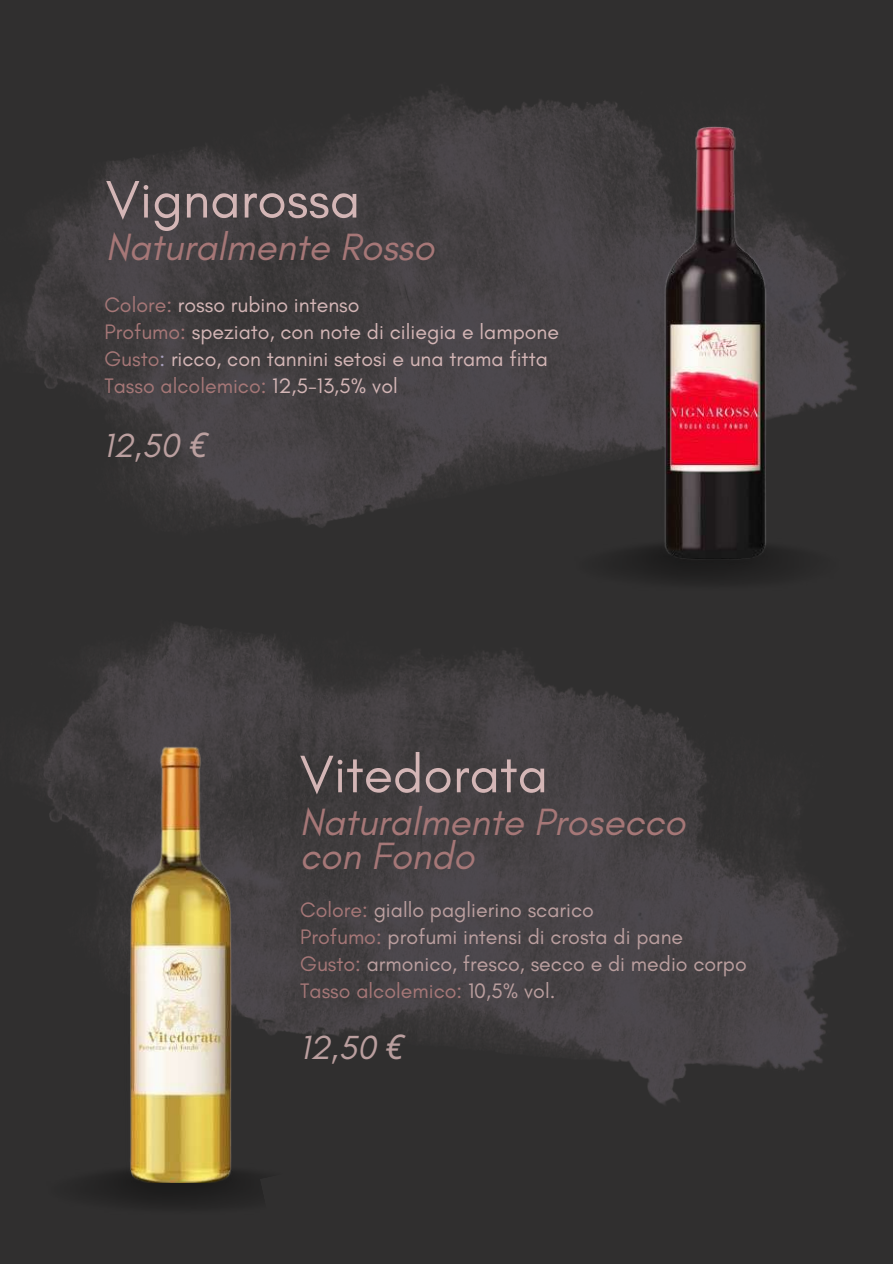
<style>
.page{position:relative;width:893px;height:1264px;background:#fff}
.page>*{position:absolute;margin:0;border:0;box-sizing:border-box;transform-origin:0 0}
.t1{font:53.7px "Glacial Indifference";color:#d4b6b6}
.t2{font:italic 38.7px/33.8px "Glacial Indifference";color:#a67777}
.t3{font:italic 34.05px "Glacial Indifference";color:#bb9f9f}
.t4{font:21.3px/27px "Glacial Indifference";color:#d4b6b6}
.t5{font:21.3px/27px "Glacial Indifference";color:#bb9f9f}
.s1{color:#a67777}
.s2{color:#a89fbb}
.s3{font-family:"Noto Sans"}
</style>
<div class="page">
<div style="left:0;top:0;width:892px;height:1263px;background:#302f2f"></div>
<div style="left:97px;top:1174px;width:158px;height:31px;background:#232222"></div>
<img style="left:35px;top:653px;width:804px;height:451px">
<img style="left:112px;top:738px;width:134px;height:444px">
<img style="left:15px;top:91px;width:842px;height:562px">
<img style="left:652px;top:120px;width:130px;height:445px">
<h1 class="t1" style="left:106px;top:166px;width:256px">Vignarossa</h1>
<h2 class="t2" style="left:106px;top:230px;width:330px">Naturalmente Rosso</h2>
<p class="t4" style="left:104px;top:291px;width:456px"><span class="s1">Colore:</span> rosso rubino intenso<br><span class="s1">Profumo:</span> speziato, con note di ciliegia e lampone <span class="s1">Gusto</span><span class="s2">:</span> ricco, con tannini setosi e una trama fitta <span class="s1">Tasso alcolemico:</span> 12,5-13,5% vol</p>
<h3 class="t3" style="left:103px;top:425px;width:106px">12,50 <span class="s3">€</span></h3>
<h1 class="t1" style="left:300px;top:741px;width:250px">Vitedorata</h1>
<h2 class="t2" style="left:300px;top:804px;width:387px">Naturalmente Prosecco con Fondo</h2>
<p class="t5" style="left:300px;top:896px;width:448px"><span class="s1">Colore:</span> giallo paglierino scarico<br><span class="s1">Profumo:</span> profumi intensi di crosta di pane <span class="s1">Gusto:</span> armonico, fresco, secco e di medio corpo <span class="s1">Tasso alcolemico:</span> 10,5% vol.</p>
<h3 class="t3" style="left:300px;top:1026px;width:106px">12,50 <span class="s3">€</span></h3>
</div>
